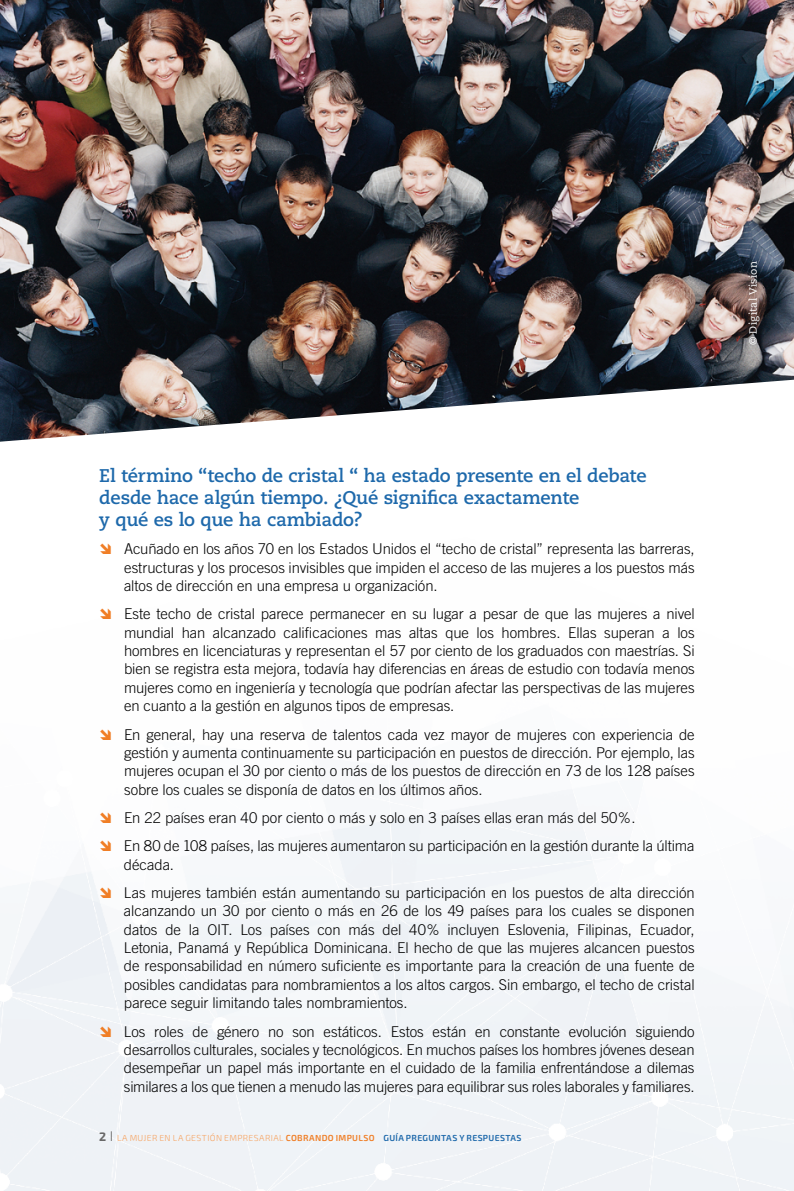
<style>
.page{position:relative;width:794px;height:1191px;background:#fff}
.page>*{position:absolute;margin:0;border:0;box-sizing:border-box;transform-origin:0 0}
.t1{font:700 18.38px/22.1px "Caecilia LT Std";letter-spacing:-.01em;color:#1e69ab}
.t2{font:300 14.88px/18.4px "Trade Gothic";letter-spacing:-.005em;color:#000;text-align:justify}
.t3{font:10.5px "Caecilia LT Std";letter-spacing:.03em;color:#fff}
.t4{font:300 8.75px "Exo 2.0";letter-spacing:.04em;color:#f6a361}
.s1{font-weight:700;font-size:12.25px;color:#686868}
.s2{font-size:14px;color:#686868}
.s3{font-weight:600;color:#f07e26}
.s4{font-weight:600;color:#1e69ab}
</style>
<div class="page">
<img style="left:0;top:0;width:794px;height:442px">
<svg style="left:100px;top:1025px;width:11px;height:11px"></svg>
<p class="t1" style="left:99px;top:465px;width:549px">El término “techo de cristal “ ha estado presente en el debate desde hace algún tiempo. ¿Qué significa exactamente<br>y qué es lo que ha cambiado?</p>
<p class="t2" style="left:124px;top:539px;width:572px">Acuñado en los años 70 en los Estados Unidos el “techo de cristal” representa las barreras, estructuras y los procesos invisibles que impiden el acceso de las mujeres a los puestos más altos de dirección en una empresa u organización.</p>
<p class="t2" style="left:124px;top:604px;width:572px">Este techo de cristal parece permanecer en su lugar a pesar de que las mujeres a nivel mundial han alcanzado calificaciones mas altas que los hombres. Ellas superan a los hombres en licenciaturas y representan el 57 por ciento de los graduados con maestrías. Si bien se registra esta mejora, todavía hay diferencias en áreas de estudio con todavía menos mujeres como en ingeniería y tecnología que podrían afectar las perspectivas de las mujeres en cuanto a la gestión en algunos tipos de empresas.</p>
<p class="t2" style="left:124px;top:725px;width:572px">En general, hay una reserva de talentos cada vez mayor de mujeres con experiencia de gestión y aumenta continuamente su participación en puestos de dirección. Por ejemplo, las mujeres ocupan el 30 por ciento o más de los puestos de dirección en 73 de los 128 países sobre los cuales se disponía de datos en los últimos años.</p>
<p class="t2" style="left:124px;top:803px;width:572px;line-height:28.3px">En 22 países eran 40 por ciento o más y solo en 3 países ellas eran más del 50%.<br>En 80 de 108 países, las mujeres aumentaron su participación en la gestión durante la última</p>
<p class="t2" style="left:124px;top:850px;width:572px;line-height:28.3px">década.<br>Las mujeres también están aumentando su participación en los puestos de alta dirección</p>
<p class="t2" style="left:124px;top:901px;width:572px">alcanzando un 30 por ciento o más en 26 de los 49 países para los cuales se disponen datos de la OIT. Los países con más del 40% incluyen Eslovenia, Filipinas, Ecuador, Letonia, Panamá y República Dominicana. El hecho de que las mujeres alcancen puestos de responsabilidad en número suficiente es importante para la creación de una fuente de posibles candidatas para nombramientos a los altos cargos. Sin embargo, el techo de cristal parece seguir limitando tales nombramientos.</p>
<p class="t2" style="left:124px;top:1021px;width:572px">Los roles de género no son estáticos. Estos están en constante evolución siguiendo desarrollos culturales, sociales y tecnológicos. En muchos países los hombres jóvenes desean desempeñar un papel más importante en el cuidado de la familia enfrentándose a dilemas similares a los que tienen a menudo las mujeres para equilibrar sus roles laborales y familiares.</p>
<p class="t4" style="left:99px;top:1133px;width:424px"><span class="s1">2</span> <span class="s2">I</span> LA MUJER EN LA GESTIÓN EMPRESARIAL <span class="s3">COBRANDO IMPULSO</span> <span class="s4">GUÍA PREGUNTAS Y RESPUESTAS</span></p>
<p class="t3" style="left:747px;top:345px;width:85px;rotate:-90deg">© Digital Vision</p>
</div>
